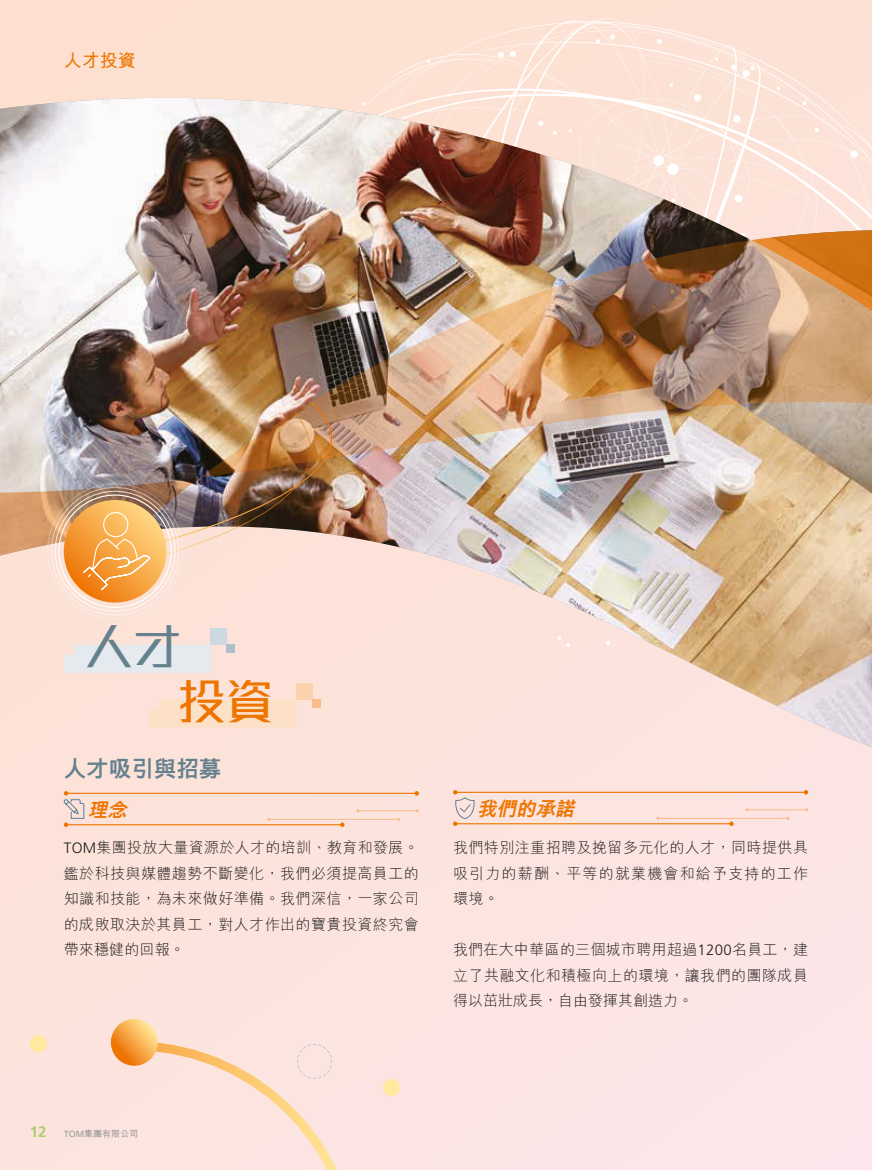
<style>
.page{position:relative;width:872px;height:1170px;background:#fff}
.page>*{position:absolute;margin:0;border:0;box-sizing:border-box;transform-origin:0 0}
.t1{font:500 48px "M Stiff Hei HK";color:#ee7400}
.t2{font:500 48px "M Stiff Hei HK";color:#65818e}
.t3{font:800 22.5px "M Hei HK";color:#65818e}
.t4{font:italic 800 19.5px "M Hei HK";color:#ee7400}
.t5{font:700 18px "M Hei HK";color:#ee7400}
.t6{font:300 15px/25.5px "M Hei HK";letter-spacing:.03em;color:#1c1c1b;text-align:justify}
.t7{font:700 9px "M Hei HK";color:#9d9d9c}
.s1{font-family:"Frutiger LT Std"}
.s2{font-family:"Frutiger LT Std";font-size:15px;color:#adce6c}
.s3{font-family:"Frutiger LT Std";font-weight:400}
</style>
<div class="page">
<div style="left:0;top:0;width:872px;height:1169px;background:linear-gradient(to right,#fce2d6,#fce5e6)"></div>
<div style="left:348px;top:16px;width:524px;height:20px;background:#fce1d4"></div>
<div style="left:321px;top:36px;width:551px;height:45px;background:#fde1d2"></div>
<svg style="left:490px;top:20px;width:194px;height:27px;background:#fde4d8"></svg>
<svg style="left:363px;top:47px;width:386px;height:34px;background:#fde2d5"></svg>
<svg style="left:588px;top:42px;width:158px;height:15px;background:#fce3d8"></svg>
<svg style="left:595px;top:39px;width:5px;height:5px"></svg>
<svg style="left:657px;top:39px;width:5px;height:5px"></svg>
<svg style="left:497px;top:51px;width:19px;height:7px"></svg>
<svg style="left:609px;top:34px;width:6px;height:6px"></svg>
<svg style="left:426px;top:60px;width:4px;height:3px"></svg>
<div style="left:0;top:591px;width:133px;height:156px;background:#fce2d7"></div>
<svg style="left:64px;top:644px;width:69px;height:29px;background:#e5e9ec"></svg>
<svg style="left:538px;top:57px;width:334px;height:183px;background:#fbe1d4"></svg>
<svg style="left:751px;top:240px;width:121px;height:152px;background:#ce9a69"></svg>
<svg style="left:133px;top:392px;width:739px;height:355px;background:#e9d2c2"></svg>
<img style="left:0;top:98px;width:751px;height:394px">
<img style="left:86px;top:401px;width:297px;height:161px">
<svg style="left:64px;top:500px;width:102px;height:102px"></svg>
<img style="left:0;top:411px;width:341px;height:180px">
<hr style="left:66px;top:824px;width:276px;height:1px;background:#ee7400">
<svg style="left:340px;top:822px;width:4px;height:5px"></svg>
<hr style="left:269px;top:819px;width:130px;height:1px;background:#f9bd89">
<hr style="left:358px;top:810px;width:59px;height:1px;background:#f9bd89">
<hr style="left:66px;top:792px;width:351px;height:1px;background:#ee7400">
<svg style="left:414px;top:791px;width:5px;height:4px"></svg>
<hr style="left:455px;top:823px;width:276px;height:1px;background:#ee7400">
<svg style="left:729px;top:821px;width:4px;height:5px"></svg>
<hr style="left:658px;top:818px;width:130px;height:1px;background:#f9bd89">
<hr style="left:747px;top:809px;width:59px;height:1px;background:#f9bd89">
<hr style="left:455px;top:791px;width:351px;height:1px;background:#ee7400">
<svg style="left:803px;top:790px;width:5px;height:4px"></svg>
<svg style="left:453px;top:790px;width:23px;height:36px"></svg>
<div style="left:0;top:1036px;width:367px;height:133px;background:#fce4df"></div>
<svg style="left:108px;top:1018px;width:52px;height:50px;background:#f8ba77"></svg>
<svg style="left:296px;top:1043px;width:37px;height:36px"></svg>
<div style="left:383px;top:1078px;width:17px;height:17px;background:#ffe99e;border-radius:50%"></div>
<div style="left:30px;top:1035px;width:17px;height:17px;background:#ffe99e;border-radius:50%"></div>
<svg style="left:63px;top:791px;width:22px;height:36px"></svg>
<p class="t5" style="left:64px;top:47px;width:73px">人才投資</p>
<h1 class="t2" style="left:85px;top:623px;width:97px">人才</h1>
<h1 class="t1" style="left:178px;top:678px;width:97px">投資</h1>
<h2 class="t3" style="left:64px;top:753px;width:159px">人才吸引與招募</h2>
<h3 class="t4" style="left:88px;top:796px;width:46px">理念</h3>
<p class="t6" style="left:64px;top:834px;width:356px"><span class="s1">TOM</span>集團投放大量資源於人才的培訓、教育和發展。鑑於科技與媒體趨勢不斷變化，我們必須提高員工的知識和技能，為未來做好準備。我們深信，一家公司的成敗取決於其員工，對人才作出的寶貴投資終究會帶來穩健的回報。</p>
<h3 class="t4" style="left:477px;top:795px;width:104px">我們的承諾</h3>
<p class="t6" style="left:453px;top:834px;width:357px">我們特別注重招聘及挽留多元化的人才，同時提供具吸引力的薪酬、平等的就業機會和給予支持的工作環境。</p>
<p class="t6" style="left:453px;top:936px;width:357px">我們在大中華區的三個城市聘用超過<span class="s1">1200</span>名員工，建立了共融文化和積極向上的環境，讓我們的團隊成員得以茁壯成長，自由發揮其創造力。</p>
<p class="t7" style="left:30px;top:1126px;width:110px"><span class="s2">12</span> <span class="s3">TOM</span>集團有限公司</p>
</div>
